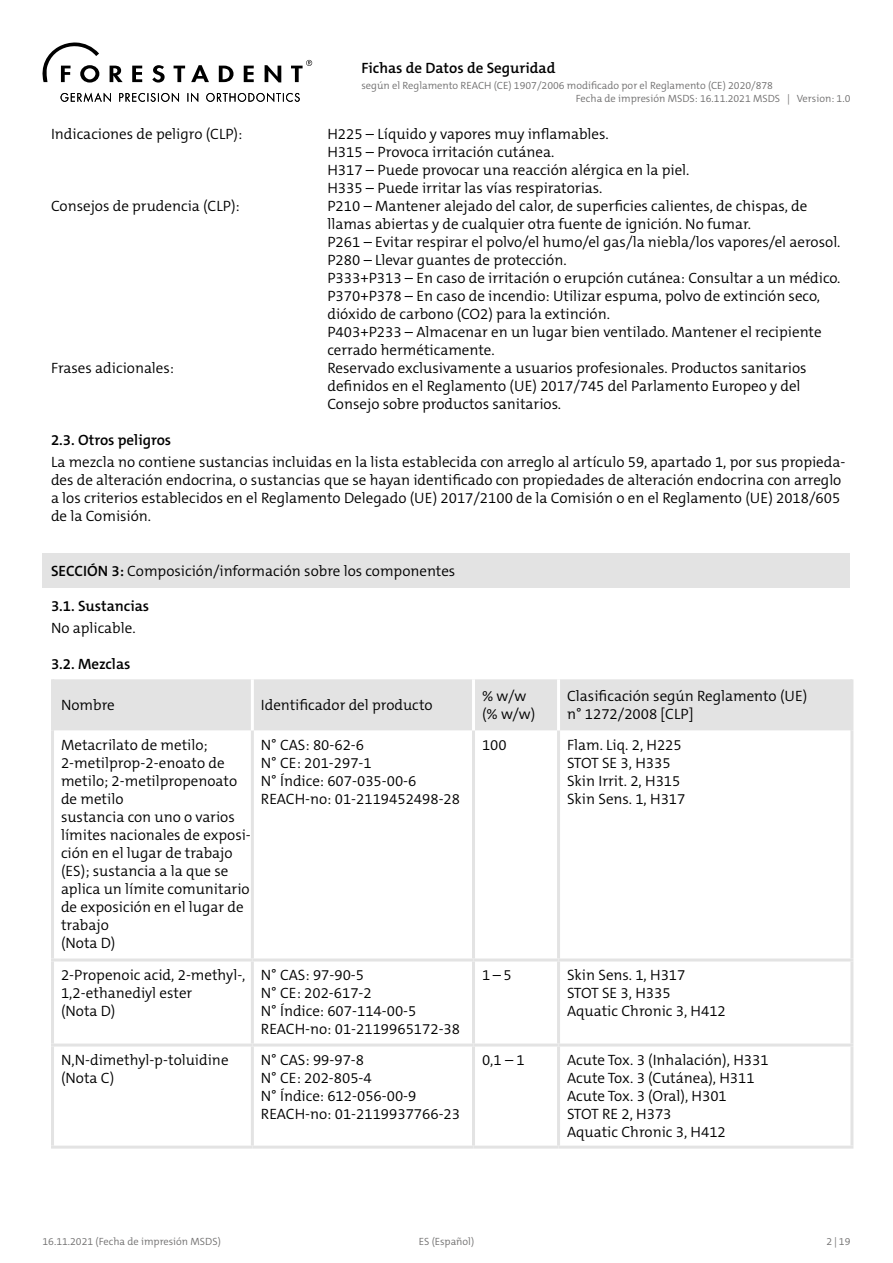
<style>
.page{position:relative;width:893px;height:1263px;background:#fff}
.page>*{position:absolute;margin:0;border:0;box-sizing:border-box;transform-origin:0 0}
.t1{font:300 15px/18px "The Mix C5";color:#000}
.t2{font:600 15px "The Mix C5";color:#000}
.t3{font:300 10.5px/12.6px "The Mix C5";color:#706f6f}
.s1{font-weight:600}
</style>
<div class="page">
<svg style="left:110px;top:66px;width:13px;height:16px"></svg>
<svg style="left:132px;top:66px;width:10px;height:16px"></svg>
<svg style="left:152px;top:65px;width:13px;height:18px"></svg>
<svg style="left:174px;top:66px;width:11px;height:16px"></svg>
<svg style="left:191px;top:65px;width:18px;height:17px"></svg>
<svg style="left:219px;top:66px;width:15px;height:16px"></svg>
<svg style="left:244px;top:66px;width:10px;height:16px"></svg>
<svg style="left:265px;top:65px;width:16px;height:17px"></svg>
<svg style="left:291px;top:60px;width:21px;height:22px"></svg>
<svg style="left:43px;top:43px;width:56px;height:40px"></svg>
<svg style="left:61px;top:93px;width:239px;height:9px"></svg>
<div style="left:43px;top:554px;width:807px;height:34px;background:#e3e3e3"></div>
<div style="left:54px;top:679px;width:796px;height:51px;background:#e3e3e3"></div>
<hr style="left:850px;top:679px;width:3px;height:51px;background:#e3e3e3">
<hr style="left:51px;top:679px;width:3px;height:51px;background:#e3e3e3">
<hr style="left:51px;top:730px;width:3px;height:228px;background:#e3e3e3">
<hr style="left:850px;top:730px;width:3px;height:228px;background:#e3e3e3">
<hr style="left:51px;top:961px;width:3px;height:82px;background:#e3e3e3">
<hr style="left:850px;top:961px;width:3px;height:82px;background:#e3e3e3">
<hr style="left:51px;top:1046px;width:3px;height:99px;background:#e3e3e3">
<hr style="left:850px;top:1046px;width:3px;height:99px;background:#e3e3e3">
<hr style="left:251px;top:730px;width:3px;height:228px;background:#e3e3e3">
<hr style="left:251px;top:961px;width:3px;height:82px;background:#e3e3e3">
<hr style="left:251px;top:1046px;width:3px;height:99px;background:#e3e3e3">
<hr style="left:472px;top:730px;width:3px;height:228px;background:#e3e3e3">
<hr style="left:557px;top:730px;width:3px;height:228px;background:#e3e3e3">
<hr style="left:472px;top:961px;width:3px;height:82px;background:#e3e3e3">
<hr style="left:557px;top:961px;width:3px;height:82px;background:#e3e3e3">
<hr style="left:472px;top:1046px;width:3px;height:99px;background:#e3e3e3">
<hr style="left:557px;top:1046px;width:3px;height:99px;background:#e3e3e3">
<hr style="left:251px;top:679px;width:3px;height:51px;background:#fff">
<hr style="left:472px;top:679px;width:3px;height:51px;background:#fff">
<hr style="left:557px;top:679px;width:3px;height:51px;background:#fff">
<hr style="left:51px;top:1043px;width:201px;height:3px;background:#e3e3e3">
<hr style="left:252px;top:1043px;width:221px;height:3px;background:#e3e3e3">
<hr style="left:473px;top:1043px;width:86px;height:3px;background:#e3e3e3">
<hr style="left:559px;top:1043px;width:294px;height:3px;background:#e3e3e3">
<hr style="left:51px;top:1145px;width:201px;height:3px;background:#e3e3e3">
<hr style="left:252px;top:1145px;width:221px;height:3px;background:#e3e3e3">
<hr style="left:473px;top:1145px;width:86px;height:3px;background:#e3e3e3">
<hr style="left:559px;top:1145px;width:294px;height:3px;background:#e3e3e3">
<hr style="left:51px;top:958px;width:201px;height:3px;background:#e3e3e3">
<hr style="left:252px;top:958px;width:221px;height:3px;background:#e3e3e3">
<hr style="left:473px;top:958px;width:86px;height:3px;background:#e3e3e3">
<hr style="left:559px;top:958px;width:294px;height:3px;background:#e3e3e3">
<p class="t2" style="left:361px;top:58px;width:196px">Fichas de Datos de Seguridad</p>
<p class="t3" style="left:576px;top:80px;width:276px;text-indent:-214px">según el Reglamento REACH (CE) 1907/2006 modificado por el Reglamento (CE) 2020/878<br>Fecha de impresión MSDS: 16.11.2021 MSDS | Version: 1.0</p>
<p class="t1" style="left:51px;top:125px;width:193px">Indicaciones de peligro (CLP):</p>
<p class="t1" style="left:327px;top:125px;width:364px">H225 – Líquido y vapores muy inflamables.<br>H315 – Provoca irritación cutánea.<br>H317 – Puede provocar una reacción alérgica en la piel.<br>H335 – Puede irritar las vías respiratorias.</p>
<p class="t1" style="left:51px;top:197px;width:190px">Consejos de prudencia (CLP):</p>
<p class="t1" style="left:327px;top:197px;width:515px">P210 – Mantener alejado del calor, de superficies calientes, de chispas, de llamas abiertas y de cualquier otra fuente de ignición. No fumar.<br>P261 – Evitar respirar el polvo/el humo/el gas/la niebla/los vapores/el aerosol.<br>P280 – Llevar guantes de protección.<br>P333+P313 – En caso de irritación o erupción cutánea: Consultar a un médico.<br>P370+P378 – En caso de incendio: Utilizar espuma, polvo de extinción seco, dióxido de carbono (CO2) para la extinción.<br>P403+P233 – Almacenar en un lugar bien ventilado. Mantener el recipiente cerrado herméticamente.</p>
<p class="t1" style="left:51px;top:359px;width:125px">Frases adicionales:</p>
<p class="t1" style="left:327px;top:359px;width:481px">Reservado exclusivamente a usuarios profesionales. Productos sanitarios definidos en el Reglamento (UE) 2017/745 del Parlamento Europeo y del<br>Consejo sobre productos sanitarios.</p>
<p class="t2" style="left:51px;top:430px;width:122px">2.3. Otros peligros</p>
<p class="t1" style="left:51px;top:453px;width:796px">La mezcla no contiene sustancias incluidas en la lista establecida con arreglo al artículo 59, apartado 1, por sus propieda&shy;des de alteración endocrina, o sustancias que se hayan identificado con propiedades de alteración endocrina con arreglo a los criterios establecidos en el Reglamento Delegado (UE) 2017/2100 de la Comisión o en el Reglamento (UE) 2018/605 de la Comisión.</p>
<p class="t1" style="left:51px;top:562px;width:406px"><span class="s1">SECCIÓN 3:</span> Composición/información sobre los componentes</p>
<p class="t2" style="left:51px;top:596px;width:100px">3.1. Sustancias</p>
<p class="t1" style="left:51px;top:619px;width:86px">No aplicable.</p>
<p class="t2" style="left:51px;top:654px;width:81px">3.2. Mezclas</p>
<p class="t1" style="left:61px;top:696px;width:55px">Nombre</p>
<p class="t1" style="left:261px;top:696px;width:173px">Identificador del producto</p>
<p class="t1" style="left:482px;top:687px;width:55px">% w/w (% w/w)</p>
<p class="t1" style="left:567px;top:687px;width:242px">Clasificación según Reglamento (UE) n° 1272/2008 [CLP]</p>
<p class="t1" style="left:61px;top:736px;width:191px">Metacrilato de metilo;<br>2-metilprop-2-enoato de metilo; 2-metilpropenoato de metilo<br>sustancia con uno o varios límites nacionales de exposi&shy;ción en el lugar de trabajo (ES); sustancia a la que se aplica un límite comunitario de exposición en el lugar de trabajo<br>(Nota D)</p>
<p class="t1" style="left:261px;top:736px;width:201px">N° CAS: 80-62-6<br>N° CE: 201-297-1<br>N° Índice: 607-035-00-6<br>REACH-no: 01-2119452498-28</p>
<p class="t1" style="left:482px;top:736px;width:26px">100</p>
<p class="t1" style="left:567px;top:736px;width:120px">Flam. Liq. 2, H225<br>STOT SE 3, H335<br>Skin Irrit. 2, H315<br>Skin Sens. 1, H317</p>
<p class="t1" style="left:61px;top:966px;width:186px">2-Propenoic acid, 2-methyl-,<br>1,2-ethanediyl ester<br>(Nota D)</p>
<p class="t1" style="left:261px;top:966px;width:201px">N° CAS: 97-90-5<br>N° CE: 202-617-2<br>N° Índice: 607-114-00-5<br>REACH-no: 01-2119965172-38</p>
<p class="t1" style="left:482px;top:966px;width:31px">1 – 5</p>
<p class="t1" style="left:567px;top:966px;width:160px">Skin Sens. 1, H317<br>STOT SE 3, H335<br>Aquatic Chronic 3, H412</p>
<p class="t1" style="left:61px;top:1051px;width:169px">N,N-dimethyl-p-toluidine (Nota C)</p>
<p class="t1" style="left:261px;top:1051px;width:201px">N° CAS: 99-97-8<br>N° CE: 202-805-4<br>N° Índice: 612-056-00-9<br>REACH-no: 01-2119937766-23</p>
<p class="t1" style="left:482px;top:1051px;width:44px">0,1 – 1</p>
<p class="t1" style="left:567px;top:1051px;width:203px">Acute Tox. 3 (Inhalación), H331<br>Acute Tox. 3 (Cutánea), H311<br>Acute Tox. 3 (Oral), H301<br>STOT RE 2, H373<br>Aquatic Chronic 3, H412</p>
<p class="t3" style="left:43px;top:1235px;width:180px">16.11.2021 (Fecha de impresión MSDS)</p>
<p class="t3" style="left:419px;top:1235px;width:57px">ES (Español)</p>
<p class="t3" style="left:827px;top:1235px;width:25px">2 | 19</p>
</div>
